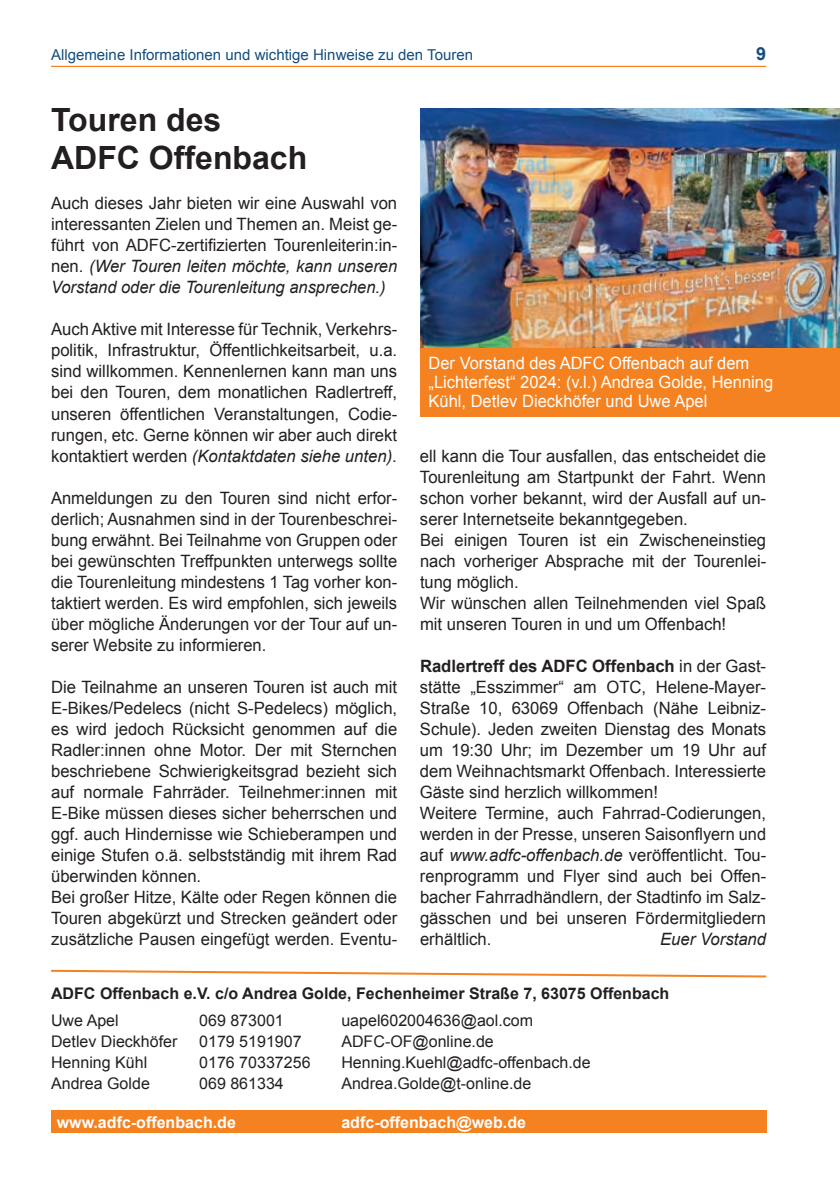
<style>
.page{position:relative;width:840px;height:1191px;background:#fff}
.page>*{position:absolute;margin:0;border:0;box-sizing:border-box;transform-origin:0 0}
.t1{font:700 32px/38px "Arial";color:#231f20}
.t2{font:700 18px "Arial";color:#134d7e}
.t3{font:17px/21px "Arial";color:#231f20;text-align:justify}
.t4{font:17px/19px "Arial";color:#fff}
.t5{font:italic 17px "Arial";color:#231f20}
.t6{font:16px "Arial";color:#231f20}
.t7{font:700 16px "Arial";color:#231f20}
.t8{font:700 16px "Arial";color:#fff}
.t9{font:15px "Arial";color:#134d7e}
.s1{font-style:italic}
.s2{font-weight:700}
</style>
<div class="page">
<hr style="left:51px;top:66px;width:714px;height:1px;background:#f58220">
<div style="left:51px;top:1110px;width:714px;height:23px;background:#f58220"></div>
<img style="left:420px;top:109px;width:419px;height:239px">
<div style="left:420px;top:348px;width:419px;height:68px;background:#f58220"></div>
<svg style="left:51px;top:969px;width:716px;height:9px"></svg>
<p class="t9" style="left:51px;top:45px;width:423px">Allgemeine Informationen und wichtige Hinweise zu den Touren</p>
<p class="t2" style="left:755px;top:42px;width:12px">9</p>
<h1 class="t1" style="left:51px;top:102px;width:257px">Touren des<br>ADFC Offenbach</h1>
<p class="t3" style="left:51px;top:193px;width:347px">Auch dieses Jahr bieten wir eine Auswahl von interessanten Zielen und Themen an. Meist ge&shy;führt von ADFC-zertifizierten Tourenleiterin:in&shy;nen. <span class="s1">(Wer Touren leiten möchte, kann unseren Vorstand oder die Tourenleitung ansprechen.)</span></p>
<p class="t3" style="left:51px;top:319px;width:347px">Auch Aktive mit Interesse für Technik, Verkehrs&shy;politik, Infrastruktur, Öffentlichkeitsarbeit, u.a. sind willkommen. Kennenlernen kann man uns bei den Touren, dem monatlichen Radlertreff, unseren öffentlichen Veranstaltungen, Codie&shy;rungen, etc. Gerne können wir aber auch direkt kontaktiert werden <span class="s1">(Kontaktdaten siehe unten)</span>.</p>
<p class="t3" style="left:51px;top:487px;width:347px">Anmeldungen zu den Touren sind nicht erfor&shy;derlich; Ausnahmen sind in der Tourenbeschrei&shy;bung erwähnt. Bei Teilnahme von Gruppen oder bei gewünschten Treffpunkten unterwegs sollte die Tourenleitung mindestens 1 Tag vorher kon&shy;taktiert werden. Es wird empfohlen, sich jeweils über mögliche Änderungen vor der Tour auf un&shy;serer Website zu informieren.</p>
<p class="t3" style="left:51px;top:676px;width:347px;text-align:left">Die Teilnahme an unseren Touren ist auch mit E-Bikes/Pedelecs (nicht S-Pedelecs) möglich, es wird jedoch Rücksicht genommen auf die Radler:innen ohne Motor. Der mit Sternchen beschriebene Schwierigkeitsgrad bezieht sich auf normale Fahrräder. Teilnehmer:innen mit E-Bike müssen dieses sicher beherrschen und ggf. auch Hindernisse wie Schieberampen und einige Stufen o.ä. selbstständig mit ihrem Rad überwinden können.<br>Bei großer Hitze, Kälte oder Regen können die Touren abgekürzt und Strecken geändert oder zusätzliche Pausen eingefügt werden. Eventu-</p>
<p class="t4" style="left:428px;top:354px;width:346px">Der Vorstand des ADFC Offenbach auf dem „Lichterfest“ 2024: (v.l.) Andrea Golde, Henning<br>Kühl, Detlev Dieckhöfer und Uwe Apel</p>
<p class="t3" style="left:420px;top:445px;width:347px;text-align:left">ell kann die Tour ausfallen, das entscheidet die Tourenleitung am Startpunkt der Fahrt. Wenn schon vorher bekannt, wird der Ausfall auf un&shy;serer Internetseite bekanntgegeben.<br>Bei einigen Touren ist ein Zwischeneinstieg nach vorheriger Absprache mit der Tourenlei&shy;tung möglich.<br>Wir wünschen allen Teilnehmenden viel Spaß mit unseren Touren in und um Offenbach!</p>
<p class="t3" style="left:420px;top:655px;width:347px;text-align:left"><span class="s2">Radlertreff des ADFC Offenbach</span> in der Gast&shy;stätte „Esszimmer“ am OTC, Helene-Mayer-Straße 10, 63069 Offenbach (Nähe Leibniz-Schule). Jeden zweiten Dienstag des Monats um 19:30 Uhr; im Dezember um 19 Uhr auf dem Weihnachtsmarkt Offenbach. Interessierte Gäste sind herzlich willkommen!<br>Weitere Termine, auch Fahrrad-Codierungen, werden in der Presse, unseren Saisonflyern und auf <span class="s1">www.adfc-offenbach.de</span> veröffentlicht. Tou&shy;renprogramm und Flyer sind auch bei Offen&shy;bacher Fahrradhändlern, der Stadtinfo im Salz&shy;gässchen und bei unseren Fördermitgliedern erhältlich.</p>
<p class="t5" style="left:659px;top:927px;width:107px">Euer Vorstand</p>
<p class="t7" style="left:51px;top:982px;width:619px">ADFC Offenbach e.V. c/o Andrea Golde, Fechenheimer Straße 7, 63075 Offenbach</p>
<p class="t6" style="left:51px;top:1009px;width:69px">Uwe Apel</p>
<p class="t6" style="left:199px;top:1009px;width:86px">069 873001</p>
<p class="t6" style="left:341px;top:1009px;width:193px">uapel602004636@aol.com</p>
<p class="t6" style="left:51px;top:1030px;width:128px">Detlev Dieckhöfer</p>
<p class="t6" style="left:199px;top:1030px;width:104px">0179 5191907</p>
<p class="t6" style="left:341px;top:1030px;width:154px">ADFC-OF@online.de</p>
<p class="t6" style="left:51px;top:1051px;width:98px">Henning Kühl</p>
<p class="t6" style="left:199px;top:1051px;width:113px">0176 70337256</p>
<p class="t6" style="left:341px;top:1051px;width:251px">Henning.Kuehl@adfc-offenbach.de</p>
<p class="t6" style="left:51px;top:1072px;width:100px">Andrea Golde</p>
<p class="t6" style="left:199px;top:1072px;width:86px">069 861334</p>
<p class="t6" style="left:341px;top:1072px;width:191px">Andrea.Golde@t-online.de</p>
<p class="t8" style="left:57px;top:1111px;width:180px">www.adfc-offenbach.de</p>
<p class="t8" style="left:341px;top:1111px;width:186px">adfc-offenbach@web.de</p>
</div>
